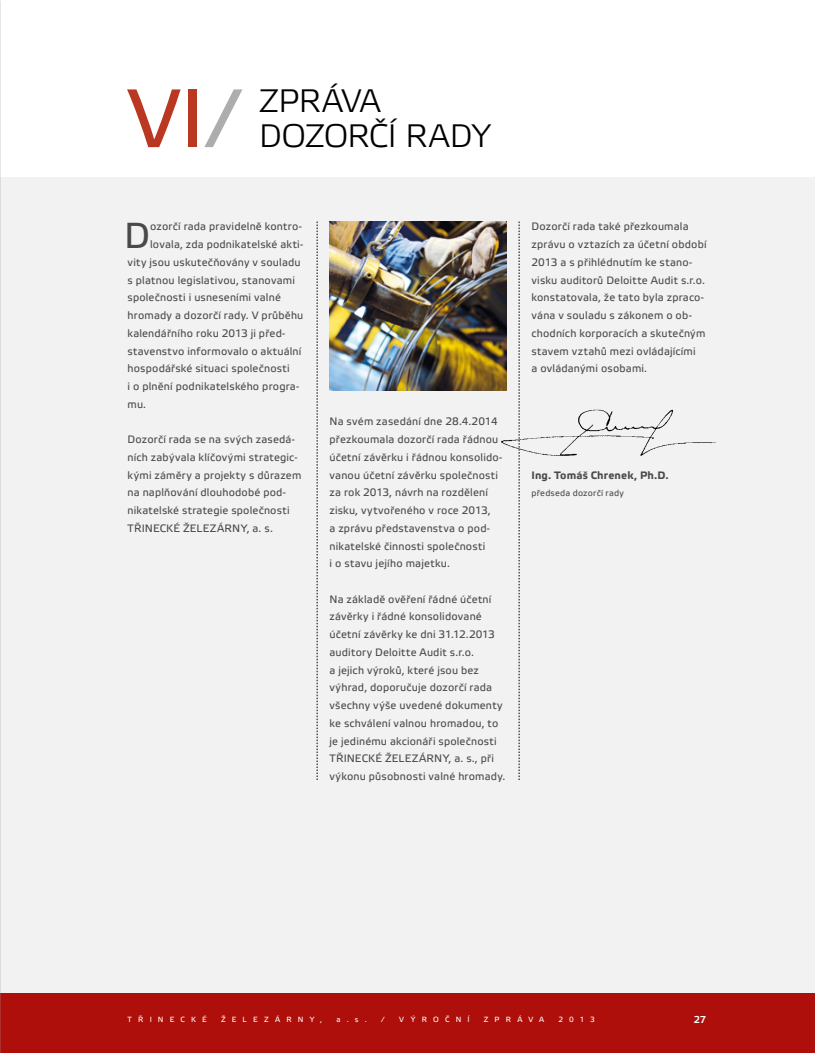
<style>
.page{position:relative;width:815px;height:1053px;background:#fff}
.page>*{position:absolute;margin:0;border:0;box-sizing:border-box;transform-origin:0 0}
.t1{font:82.75px "Etelka Text";color:#ba3721}
.t2{font:36.12px "Etelka Text";color:#4a4a49}
.t3{font:300 32.5px/35px "Etelka";letter-spacing:-.02em;color:#000}
.t4{font:10.75px/17.8px "Etelka Text";letter-spacing:.015em;color:#4a4a49}
.t5{font:700 10.75px "Etelka Text";letter-spacing:.015em;color:#4a4a49}
.t6{font:500 10px "Etelka";color:#fff}
.t7{font:8.75px "Etelka Text";letter-spacing:.025em;color:#4a4a49}
.t8{font:7.5px "Etelka Text";letter-spacing:.83em;color:#fff}
.s1{color:#adadad}
</style>
<div class="page">
<div style="left:0;top:177px;width:815px;height:815px;background:#f2f2f2"></div>
<div style="left:0;top:992px;width:815px;height:60px;background:#ae0f0a"></div>
<svg style="left:519px;top:221px;width:1px;height:559px"></svg>
<svg style="left:317px;top:221px;width:1px;height:559px"></svg>
<img style="left:330px;top:221px;width:177px;height:169px">
<img style="left:0;top:0;width:1px;height:1052px">
<img style="left:501px;top:405px;width:215px;height:54px">
<h1 class="t1" style="left:128px;top:67px;width:113px">VI<span class="s1">/</span></h1>
<h3 class="t3" style="left:259px;top:84px;width:233px">ZPRÁVA<br>DOZORČÍ RADY</h3>
<h2 class="t2" style="left:124px;top:213px;width:28px">D</h2>
<p class="t4" style="left:150px;top:218px;width:153px">ozorčí rada pravidelně kontro-</p>
<p class="t4" style="left:150px;top:236px;width:155px">lovala, zda podnikatelské akti-</p>
<p class="t4" style="left:128px;top:253px;width:175px">vity jsou uskutečňovány v souladu</p>
<p class="t4" style="left:128px;top:271px;width:169px">s platnou legislativou, stanovami</p>
<p class="t4" style="left:128px;top:289px;width:155px">společnosti i usneseními valné</p>
<p class="t4" style="left:128px;top:307px;width:177px">hromady a dozorčí rady. V průběhu</p>
<p class="t4" style="left:128px;top:324px;width:159px">kalendářního roku 2013 ji před-</p>
<p class="t4" style="left:128px;top:342px;width:175px">stavenstvo informovalo o aktuální</p>
<p class="t4" style="left:128px;top:360px;width:164px">hospodářské situaci společnosti</p>
<p class="t4" style="left:128px;top:377px;width:173px">i o plnění podnikatelského progra-</p>
<p class="t4" style="left:128px;top:395px;width:20px">mu.</p>
<p class="t4" style="left:128px;top:431px;width:175px">Dozorčí rada se na svých zasedá&shy;ních zabývala klíčovými strategic&shy;kými záměry a projekty s důrazem na naplňování dlouhodobé pod&shy;nikatelské strategie společnosti<br>TŘINECKÉ ŽELEZÁRNY, a. s.</p>
<p class="t4" style="left:330px;top:413px;width:174px">Na svém zasedání dne 28.4.2014 přezkoumala dozorčí rada řádnou účetní závěrku i řádnou konsolido&shy;vanou účetní závěrku společnosti za rok 2013, návrh na rozdělení zisku, vytvořeného v roce 2013,<br>a zprávu představenstva o pod&shy;nikatelské činnosti společnosti<br>i o stavu jejího majetku.</p>
<p class="t4" style="left:330px;top:590px;width:177px">Na základě ověření řádné účetní závěrky i řádné konsolidované účetní závěrky ke dni 31.12.2013 auditory Deloitte Audit s.r.o.<br>a jejich výroků, které jsou bez výhrad, doporučuje dozorčí rada všechny výše uvedené dokumenty ke schválení valnou hromadou, to je jedinému akcionáři společnosti<br>TŘINECKÉ ŽELEZÁRNY, a. s., při výkonu působnosti valné hromady.</p>
<p class="t4" style="left:531px;top:218px;width:177px">Dozorčí rada také přezkoumala zprávu o vztazích za účetní období<br>2013 a s přihlédnutím ke stano&shy;visku auditorů Deloitte Audit s.r.o. konstatovala, že tato byla zpraco&shy;vána v souladu s zákonem o ob&shy;chodních korporacích a skutečným stavem vztahů mezi ovládajícími<br>a ovládanými osobami.</p>
<p class="t5" style="left:531px;top:468px;width:139px">Ing. Tomáš Chrenek, Ph.D.</p>
<p class="t7" style="left:531px;top:488px;width:94px">předseda dozorčí rady</p>
<p class="t8" style="left:128px;top:1014px;width:81px">TŘINECKÉ</p>
<p class="t8" style="left:221px;top:1014px;width:103px">ŽELEZÁRNY,</p>
<p class="t8" style="left:336px;top:1014px;width:32px">a.s.</p>
<p class="t8" style="left:381px;top:1014px;width:6px">⁄</p>
<p class="t8" style="left:399px;top:1014px;width:72px">VÝROČNÍ</p>
<p class="t8" style="left:484px;top:1014px;width:62px">ZPRÁVA</p>
<p class="t8" style="left:558px;top:1014px;width:38px">2013</p>
<p class="t6" style="left:694px;top:1013px;width:14px">27</p>
</div>
